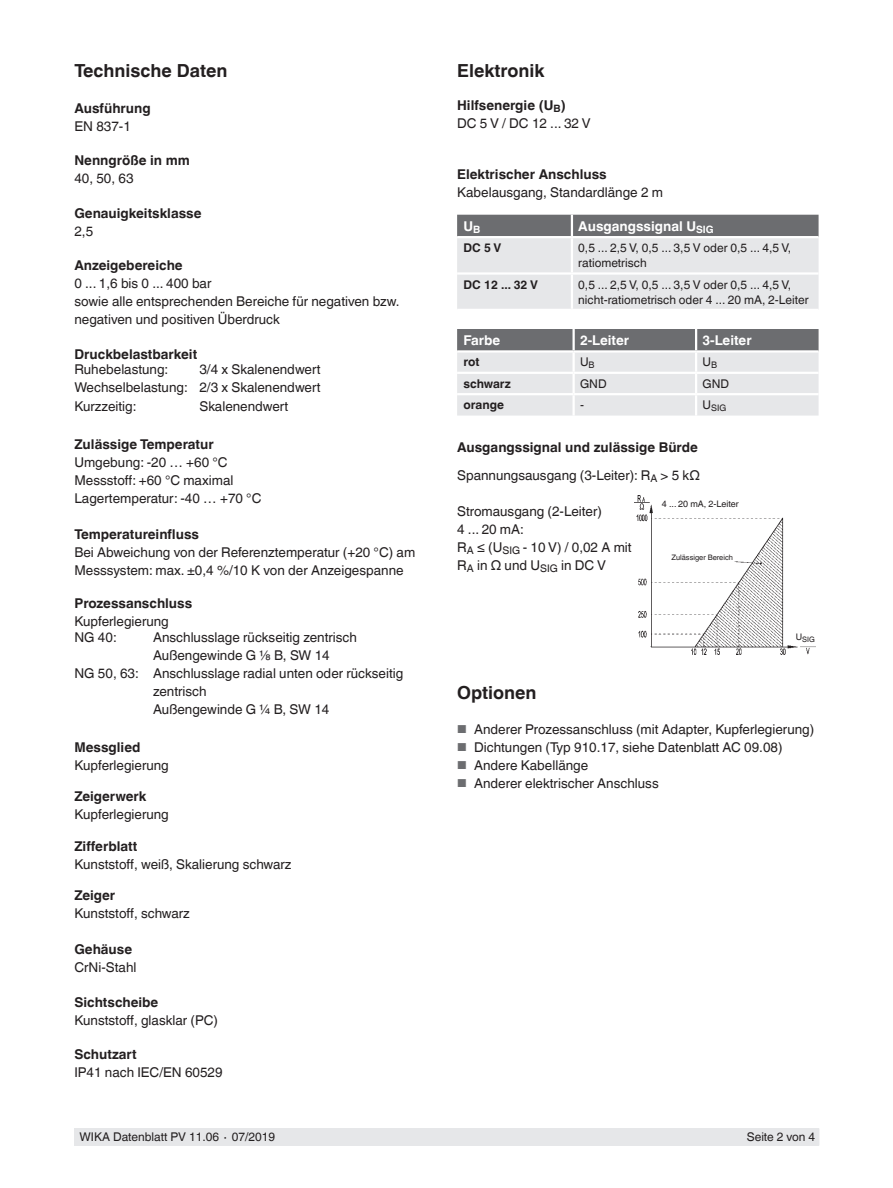
<style>
.page{position:relative;width:893px;height:1188px;background:#fff}
.page>*{position:absolute;margin:0;border:0;box-sizing:border-box;transform-origin:0 0}
.t1{font:700 18px "Helvetica World";color:#231f20}
.t2{font:13.5px/18px "Helvetica World";color:#231f20}
.t3{font:700 13.5px/18px "Helvetica World";color:#231f20}
.t4{font:700 13.5px "Helvetica World";color:#fff}
.t5{font:12px/15px "Helvetica World";color:#231f20}
.t6{font:700 12px "Helvetica World";color:#231f20}
.t7{font:9px "Helvetica World";color:#231f20}
.t8{font:7.5px "Helvetica World";color:#231f20}
.s1{font-weight:400}
.s2{font-weight:700}
.s3{font-size:11.55px;color:#6c6d70}
</style>
<div class="page">
<div style="left:75px;top:1128px;width:744px;height:17px;background:#e6e7e9"></div>
<svg style="left:457px;top:215px;width:362px;height:94px;background:#c9cacc"></svg>
<hr style="left:571px;top:215px;width:2px;height:21px;background:#fff">
<hr style="left:571px;top:238px;width:2px;height:34px;background:#fff">
<hr style="left:457px;top:272px;width:115px;height:3px;background:#fff">
<hr style="left:572px;top:272px;width:247px;height:3px;background:#fff">
<hr style="left:571px;top:275px;width:2px;height:34px;background:#fff">
<hr style="left:457px;top:236px;width:115px;height:2px;background:#fff">
<hr style="left:572px;top:236px;width:247px;height:2px;background:#fff">
<svg style="left:457px;top:329px;width:362px;height:87px;background:#c8c9cb"></svg>
<hr style="left:572px;top:395px;width:3px;height:21px;background:#fff">
<hr style="left:695px;top:395px;width:2px;height:21px;background:#fff">
<hr style="left:457px;top:393px;width:117px;height:2px;background:#fff">
<hr style="left:574px;top:393px;width:122px;height:2px;background:#fff">
<hr style="left:696px;top:393px;width:123px;height:2px;background:#fff">
<hr style="left:457px;top:350px;width:117px;height:3px;background:#fff">
<hr style="left:574px;top:350px;width:122px;height:3px;background:#fff">
<hr style="left:696px;top:350px;width:123px;height:3px;background:#fff">
<img style="left:635px;top:495px;width:180px;height:159px">
<h1 class="t1" style="left:74px;top:60px;width:155px">Technische Daten</h1>
<p class="t3" style="left:74px;top:99px;width:78px">Ausführung</p>
<p class="t2" style="left:74px;top:117px;width:58px">EN 837-1</p>
<p class="t3" style="left:74px;top:152px;width:117px">Nenngröße in mm</p>
<p class="t2" style="left:74px;top:170px;width:61px">40, 50, 63</p>
<p class="t3" style="left:74px;top:204px;width:129px">Genauigkeitsklasse</p>
<p class="t2" style="left:74px;top:222px;width:20px">2,5</p>
<p class="t3" style="left:74px;top:257px;width:110px">Anzeigebereiche</p>
<p class="t2" style="left:74px;top:275px;width:327px">0 ... 1,6 bis 0 ... 400 bar<br>sowie alle entsprechenden Bereiche für negativen bzw. negativen und positiven Überdruck</p>
<p class="t3" style="left:74px;top:345px;width:124px">Druckbelastbarkeit</p>
<p class="t2" style="left:74px;top:361px;width:95px">Ruhebelastung:</p>
<p class="t2" style="left:74px;top:361px;width:247px;text-align:justify;text-indent:125px">3/4 x Skalenendwert Wechselbelastung: 2/3 x Skalenendwert Kurzzeitig:</p>
<p class="t2" style="left:199px;top:397px;width:90px">Skalenendwert</p>
<p class="t3" style="left:74px;top:435px;width:141px">Zulässige Temperatur</p>
<p class="t2" style="left:74px;top:453px;width:189px">Umgebung: -20 … +60 °C<br>Messstoff: +60 °C maximal<br>Lagertemperatur: -40 … +70 °C</p>
<p class="t3" style="left:74px;top:525px;width:126px">Temperatureinfluss</p>
<p class="t2" style="left:74px;top:543px;width:342px">Bei Abweichung von der Referenztemperatur (+20 °C) am<br>Messsystem: max. ±0,4 %/10 K von der Anzeigespanne</p>
<p class="t3" style="left:74px;top:594px;width:119px">Prozessanschluss</p>
<p class="t2" style="left:74px;top:613px;width:96px;line-height:15.8px">Kupferlegierung<br>NG 40:</p>
<p class="t2" style="left:153px;top:628px;width:205px">Anschlusslage rückseitig zentrisch</p>
<p class="t2" style="left:153px;top:646px;width:178px">Außengewinde G ⅛ B, SW 14</p>
<p class="t2" style="left:74px;top:664px;width:330px">NG 50, 63: Anschlusslage radial unten oder rückseitig</p>
<p class="t2" style="left:153px;top:682px;width:55px">zentrisch</p>
<p class="t2" style="left:153px;top:700px;width:178px">Außengewinde G ¼ B, SW 14</p>
<p class="t3" style="left:74px;top:738px;width:68px">Messglied</p>
<p class="t2" style="left:74px;top:756px;width:96px">Kupferlegierung</p>
<p class="t3" style="left:74px;top:788px;width:74px">Zeigerwerk</p>
<p class="t2" style="left:74px;top:806px;width:96px">Kupferlegierung</p>
<p class="t3" style="left:74px;top:837px;width:64px">Zifferblatt</p>
<p class="t2" style="left:74px;top:855px;width:219px">Kunststoff, weiß, Skalierung schwarz</p>
<p class="t3" style="left:74px;top:887px;width:42px">Zeiger</p>
<p class="t2" style="left:74px;top:905px;width:117px">Kunststoff, schwarz</p>
<p class="t3" style="left:74px;top:941px;width:59px">Gehäuse</p>
<p class="t2" style="left:74px;top:959px;width:64px">CrNi-Stahl</p>
<p class="t3" style="left:74px;top:993px;width:85px">Sichtscheibe</p>
<p class="t2" style="left:74px;top:1011px;width:145px">Kunststoff, glasklar (PC)</p>
<p class="t3" style="left:74px;top:1046px;width:64px">Schutzart</p>
<p class="t2" style="left:74px;top:1064px;width:150px">IP41 nach IEC/EN 60529</p>
<h1 class="t1" style="left:457px;top:60px;width:89px">Elektronik</h1>
<p class="t3" style="left:457px;top:96px;width:135px">Hilfsenergie (U<sub>B</sub>)<br><span class="s1">DC 5 V / DC 12 ... 32 V</span></p>
<p class="t3" style="left:457px;top:165px;width:151px">Elektrischer Anschluss</p>
<p class="t2" style="left:457px;top:183px;width:207px">Kabelausgang, Standardlänge 2 m</p>
<p class="t4" style="left:463px;top:218px;width:18px">U<sub>B</sub></p>
<p class="t4" style="left:578px;top:218px;width:137px">Ausgangssignal U<sub>SIG</sub></p>
<p class="t6" style="left:463px;top:241px;width:40px">DC 5 V</p>
<p class="t5" style="left:578px;top:240px;width:214px">0,5 ... 2,5 V, 0,5 ... 3,5 V oder 0,5 ... 4,5 V, ratiometrisch</p>
<p class="t6" style="left:463px;top:277px;width:76px">DC 12 ... 32 V</p>
<p class="t5" style="left:578px;top:277px;width:232px">0,5 ... 2,5 V, 0,5 ... 3,5 V oder 0,5 ... 4,5 V, nicht-ratiometrisch oder 4 ... 20 mA, 2-Leiter</p>
<p class="t4" style="left:463px;top:333px;width:38px">Farbe</p>
<p class="t4" style="left:580px;top:333px;width:51px">2-Leiter</p>
<p class="t4" style="left:702px;top:333px;width:51px">3-Leiter</p>
<p class="t6" style="left:463px;top:355px;width:18px">rot</p>
<p class="t5" style="left:580px;top:355px;width:16px">U<sub>B</sub></p>
<p class="t5" style="left:702px;top:355px;width:16px">U<sub>B</sub></p>
<p class="t6" style="left:463px;top:377px;width:49px">schwarz</p>
<p class="t5" style="left:580px;top:376px;width:28px">GND</p>
<p class="t5" style="left:702px;top:376px;width:28px">GND</p>
<p class="t6" style="left:463px;top:398px;width:42px">orange</p>
<p class="t5" style="left:580px;top:398px;width:5px">-</p>
<p class="t7" style="left:702px;top:403px;width:25px"><sup>U</sup>SIG</p>
<p class="t2" style="left:457px;top:433px;width:244px;line-height:28.5px"><span class="s2">Ausgangssignal und zulässige Bürde<br></span>Spannungsausgang (3-Leiter): R<sub>A</sub> &gt; 5 kΩ</p>
<p class="t2" style="left:457px;top:502px;width:176px">Stromausgang (2-Leiter)<br>4 ... 20 mA:<br>R<sub>A</sub> ≤ (U<sub>SIG</sub> - 10 V) / 0,02 A mit<br>R<sub>A</sub> in Ω und U<sub>SIG</sub> in DC V</p>
<p class="t7" style="left:662px;top:498px;width:78px">4 ... 20 mA, 2-Leiter</p>
<p class="t8" style="left:671px;top:553px;width:63px">Zulässiger Bereich</p>
<p class="t8" style="left:796px;top:635px;width:21px"><sup>U</sup>SIG</p>
<h1 class="t1" style="left:457px;top:682px;width:81px">Optionen</h1>
<p class="t2" style="left:457px;top:720px;width:359px"><span class="s3">■</span> Anderer Prozessanschluss (mit Adapter, Kupferlegierung)</p>
<p class="t2" style="left:457px;top:738px;width:327px"><span class="s3">■</span> Dichtungen (Typ 910.17, siehe Datenblatt AC 09.08)</p>
<p class="t2" style="left:457px;top:756px;width:133px"><span class="s3">■</span> Andere Kabellänge</p>
<p class="t2" style="left:457px;top:774px;width:203px"><span class="s3">■</span> Anderer elektrischer Anschluss</p>
<p class="t5" style="left:80px;top:1130px;width:197px">WIKA Datenblatt PV 11.06 ∙ 07/2019</p>
<p class="t5" style="left:747px;top:1130px;width:70px">Seite 2 von 4</p>
</div>
